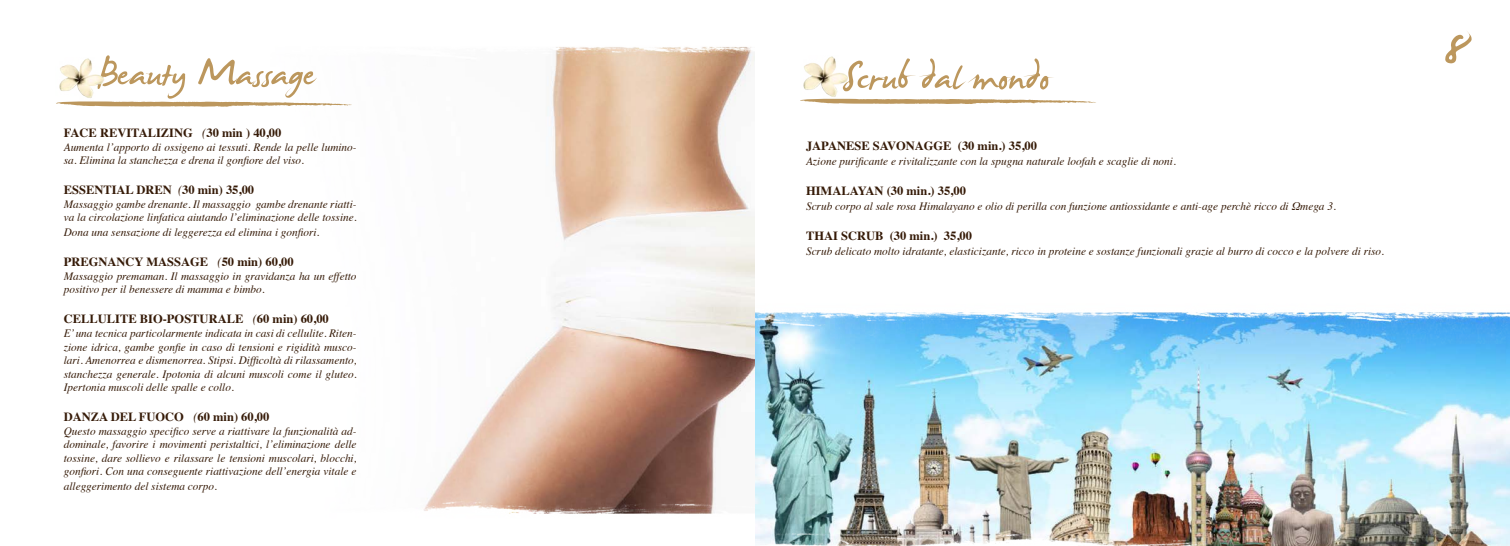
<style>
.page{position:relative;width:1510px;height:546px;background:#fff}
.page>*{position:absolute;margin:0;border:0;box-sizing:border-box;transform-origin:0 0}
.t1{font:75px "James Fajardo";color:#bc975d}
.t2{font:59px "James Fajardo";color:#bc975d}
.t3{font:700 12.5px "Times";color:#361b08}
.t4{font:italic 11.25px/13.5px "Times";color:#361b08}
.s1{font-weight:400;font-style:italic}
</style>
<div class="page">
<img style="left:424px;top:47px;width:331px;height:467px">
<svg style="left:92px;top:101px;width:260px;height:6px"></svg>
<img style="left:56px;top:58px;width:52px;height:48px">
<img style="left:756px;top:312px;width:753px;height:234px">
<svg style="left:852px;top:98px;width:244px;height:6px"></svg>
<img style="left:800px;top:56px;width:52px;height:48px">
<h2 class="t2" style="left:98px;top:44px;width:219px">Beauty Massage</h2>
<p class="t3" style="left:64px;top:121px;width:219px">FACE REVITALIZING <span class="s1">(</span>30 min ) 40,00</p>
<p class="t4" style="left:64px;top:140px;width:294px">Aumenta l’apporto di ossigeno ai tessuti. Rende la pelle lumino&shy;sa. Elimina la stanchezza e drena il gonfiore del viso.</p>
<p class="t3" style="left:64px;top:178px;width:192px">ESSENTIAL DREN <span class="s1">(</span>30 min) 35,00</p>
<p class="t4" style="left:64px;top:197px;width:294px">Massaggio gambe drenante. Il massaggio gambe drenante riatti&shy;va la circolazione linfatica aiutando l’eliminazione delle tossine.</p>
<p class="t4" style="left:64px;top:225px;width:257px">Dona una sensazione di leggerezza ed elimina i gonfiori.</p>
<p class="t3" style="left:64px;top:250px;width:231px">PREGNANCY MASSAGE <span class="s1">(</span>50 min) 60,00</p>
<p class="t4" style="left:64px;top:269px;width:294px">Massaggio premaman. Il massaggio in gravidanza ha un effetto positivo per il benessere di mamma e bimbo.</p>
<p class="t3" style="left:64px;top:307px;width:266px">CELLULITE BIO-POSTURALE <span class="s1">(</span>60 min) 60,00</p>
<p class="t4" style="left:64px;top:326px;width:294px;text-align:justify">E’ una tecnica particolarmente indicata in casi di cellulite. Riten&shy;zione idrica, gambe gonfie in caso di tensioni e rigidità musco&shy;lari. Amenorrea e dismenorrea. Stipsi. Difficoltà di rilassamento, stanchezza generale. Ipotonia di alcuni muscoli come il gluteo.<br>Ipertonia muscoli delle spalle e collo.</p>
<p class="t3" style="left:64px;top:405px;width:207px">DANZA DEL FUOCO <span class="s1">(</span>60 min) 60,00</p>
<p class="t4" style="left:64px;top:423px;width:294px;text-align:justify">Questo massaggio specifico serve a riattivare la funzionalità ad&shy;dominale, favorire i movimenti peristaltici, l’eliminazione delle tossine, dare sollievo e rilassare le tensioni muscolari, blocchi, gonfiori. Con una conseguente riattivazione dell’energia vitale e</p>
<p class="t4" style="left:64px;top:479px;width:155px">alleggerimento del sistema corpo.</p>
<h2 class="t2" style="left:842px;top:47px;width:209px">Scrub dal mondo</h2>
<p class="t3" style="left:806px;top:134px;width:232px">JAPANESE SAVONAGGE (30 min.) 35,00</p>
<p class="t4" style="left:806px;top:153px;width:371px">Azione purificante e rivitalizzante con la spugna naturale loofah e scaglie di noni.</p>
<p class="t3" style="left:806px;top:179px;width:161px">HIMALAYAN (30 min.) 35,00</p>
<p class="t4" style="left:806px;top:198px;width:531px">Scrub corpo al sale rosa Himalayano e olio di perilla con funzione antiossidante e anti-age perchè ricco di Ωmega 3.</p>
<p class="t3" style="left:806px;top:224px;width:167px">THAI SCRUB (30 min.) 35,00</p>
<p class="t4" style="left:806px;top:243px;width:579px">Scrub delicato molto idratante, elasticizante, ricco in proteine e sostanze funzionali grazie al burro di cocco e la polvere di riso.</p>
<h1 class="t1" style="left:1443px;top:8px;width:31px">8</h1>
</div>
